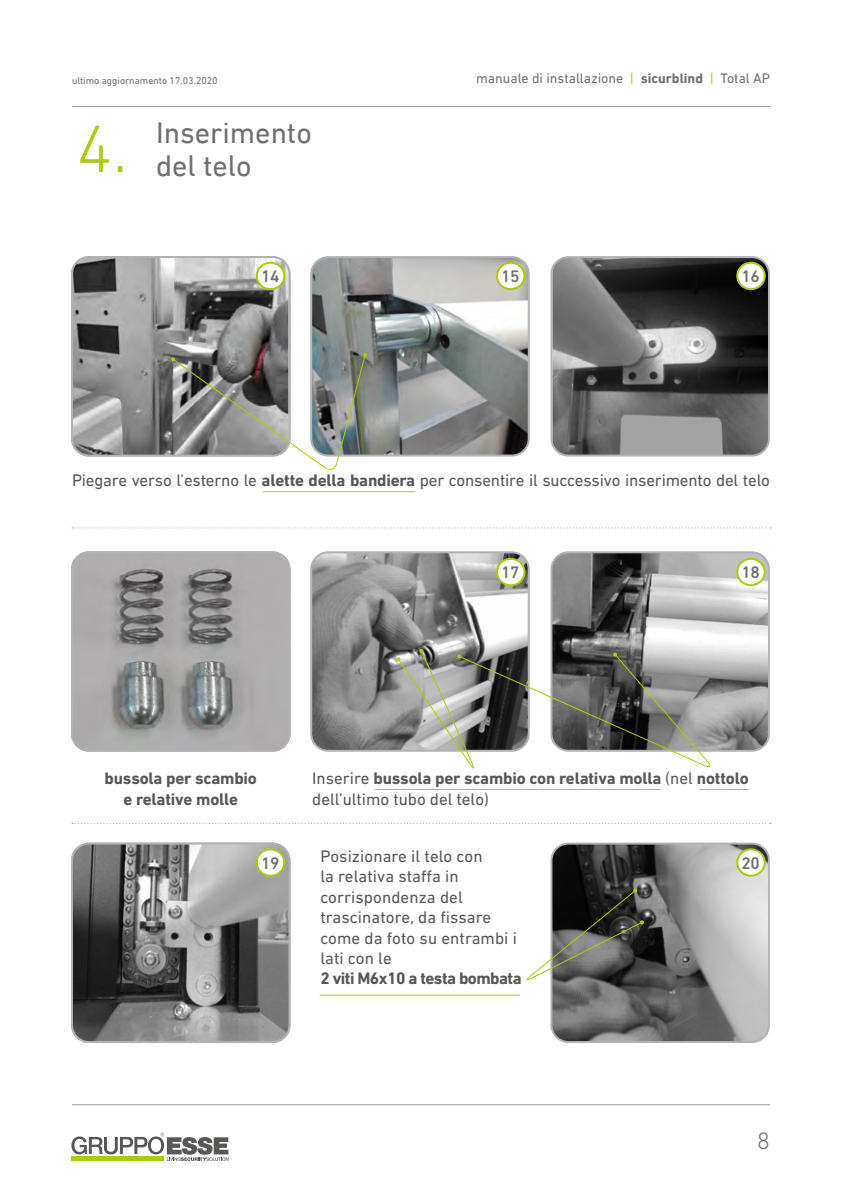
<style>
.page{position:relative;width:842px;height:1191px;background:#fff}
.page>*{position:absolute;margin:0;border:0;box-sizing:border-box;transform-origin:0 0}
.t1{font:300 68px "DIN Next LT Arabic";color:#afca0b}
.t2{font:30px "DIN Next LT Arabic";color:#706f6f}
.t3{font:300 24px "DIN Next LT Pro";color:#706f6f}
.t4{font:17px/20.4px "DIN Next LT Pro";letter-spacing:.005em;color:#575756}
.t5{font:700 17px/20.4px "DIN Next LT Pro";letter-spacing:-.01em;color:#575756}
.t6{font:700 17px "DIN Next LT Pro";letter-spacing:-.03em;color:#575756}
.t7{font:500 17px "DIN Next LT Pro";letter-spacing:-.02em;color:#706f6f}
.t8{font:14px "DIN Next LT Pro";color:#706f6f}
.t9{font:10px "DIN Next LT Pro";color:#706f6f}
.s1{color:#afca0b}
.s2{font-weight:700}
.s3{font-weight:400}
</style>
<div class="page">
<svg style="left:71px;top:1132px;width:157px;height:29px"></svg>
<hr style="left:72px;top:1104px;width:698px;height:1px;background:#9d9d9c">
<hr style="left:72px;top:106px;width:698px;height:1px;background:#9d9d9c">
<img style="left:313px;top:259px;width:214px;height:196px">
<div style="left:310px;top:256px;width:220px;height:200px;border:2px solid #b3b2b2;border-radius:17px"></div>
<img style="left:72px;top:259px;width:216px;height:196px">
<div style="left:71px;top:256px;width:220px;height:200px;border:2px solid #b3b2b2;border-radius:17px"></div>
<img style="left:553px;top:259px;width:214px;height:196px">
<div style="left:550px;top:256px;width:220px;height:200px;border:2px solid #b3b2b2;border-radius:17px"></div>
<div style="left:257px;top:263px;width:27px;height:26px;background:#fff;border-radius:50%"></div>
<div style="left:256px;top:262px;width:29px;height:28px;border:2px solid #afca0b;border-radius:50%"></div>
<div style="left:497px;top:263px;width:27px;height:26px;background:#fff;border-radius:50%"></div>
<div style="left:496px;top:262px;width:29px;height:28px;border:2px solid #afca0b;border-radius:50%"></div>
<div style="left:737px;top:263px;width:28px;height:26px;background:#fff;border-radius:50%"></div>
<div style="left:736px;top:262px;width:30px;height:28px;border:2px solid #afca0b;border-radius:50%"></div>
<img style="left:313px;top:554px;width:214px;height:196px">
<div style="left:310px;top:551px;width:220px;height:200px;border:2px solid #b3b2b2;border-radius:17px"></div>
<img style="left:72px;top:554px;width:216px;height:196px">
<div style="left:71px;top:551px;width:220px;height:200px;border:2px solid #b3b2b2;border-radius:17px"></div>
<img style="left:553px;top:554px;width:216px;height:196px">
<div style="left:550px;top:551px;width:220px;height:200px;border:2px solid #b3b2b2;border-radius:17px"></div>
<div style="left:497px;top:559px;width:27px;height:26px;background:#fff;border-radius:50%"></div>
<div style="left:496px;top:558px;width:29px;height:28px;border:2px solid #afca0b;border-radius:50%"></div>
<div style="left:737px;top:559px;width:28px;height:26px;background:#fff;border-radius:50%"></div>
<div style="left:736px;top:558px;width:30px;height:28px;border:2px solid #afca0b;border-radius:50%"></div>
<img style="left:74px;top:845px;width:214px;height:195px">
<div style="left:71px;top:842px;width:220px;height:201px;border:2px solid #b3b2b2;border-radius:17px"></div>
<img style="left:553px;top:845px;width:214px;height:195px">
<div style="left:550px;top:842px;width:220px;height:201px;border:2px solid #b3b2b2;border-radius:17px"></div>
<div style="left:257px;top:849px;width:27px;height:26px;background:#fff;border-radius:50%"></div>
<div style="left:256px;top:848px;width:29px;height:28px;border:2px solid #afca0b;border-radius:50%"></div>
<div style="left:737px;top:849px;width:28px;height:26px;background:#fff;border-radius:50%"></div>
<div style="left:736px;top:848px;width:30px;height:28px;border:2px solid #afca0b;border-radius:50%"></div>
<svg style="left:72px;top:527px;width:699px;height:1px"></svg>
<svg style="left:72px;top:823px;width:699px;height:1px"></svg>
<hr style="left:263px;top:491px;width:152px;height:1px;background:#afca0b">
<svg style="left:171px;top:353px;width:196px;height:117px"></svg>
<hr style="left:375px;top:789px;width:285px;height:1px;background:#afca0b">
<hr style="left:699px;top:789px;width:49px;height:1px;background:#afca0b">
<svg style="left:396px;top:649px;width:316px;height:120px"></svg>
<hr style="left:320px;top:994px;width:200px;height:1px;background:#afca0b">
<svg style="left:526px;top:888px;width:118px;height:93px"></svg>
<p class="t9" style="left:72px;top:75px;width:147px">ultimo aggiornamento 17.03.2020</p>
<p class="t8" style="left:476px;top:70px;width:295px">manuale di installazione <span class="s1">|</span> <span class="s2">sicurblind</span> <span class="s1">|</span> Total AP</p>
<h2 class="t2" style="left:156px;top:116px;width:157px">Inserimento</h2>
<h1 class="t1" style="left:76px;top:109px;width:53px">4.</h1>
<h2 class="t2" style="left:156px;top:148px;width:97px">del telo</h2>
<p class="t7" style="left:261px;top:267px;width:20px">14</p>
<p class="t7" style="left:501px;top:267px;width:20px">15</p>
<p class="t7" style="left:741px;top:267px;width:20px">16</p>
<p class="t4" style="left:72px;top:470px;width:699px">Piegare verso l’esterno le <span class="s2">alette della bandiera</span> per consentire il successivo inserimento del telo</p>
<p class="t7" style="left:501px;top:563px;width:20px">17</p>
<p class="t7" style="left:741px;top:563px;width:20px">18</p>
<p class="t5" style="left:105px;top:768px;width:154px;text-align:center">bussola per scambio e relative molle</p>
<p class="t5" style="left:312px;top:768px;width:438px"><span class="s3">Inserire</span> bussola per scambio con relativa molla <span class="s3">(nel</span> nottolo <span class="s3">dell’ultimo tubo del telo)</span></p>
<p class="t4" style="left:320px;top:846px;width:198px">Posizionare il telo con<br>la relativa staffa in corrispondenza del trascinatore, da fissare come da foto su entrambi i lati con le</p>
<p class="t6" style="left:320px;top:968px;width:203px">2 viti M6x10 a testa bombata</p>
<p class="t7" style="left:261px;top:853px;width:20px">19</p>
<p class="t7" style="left:741px;top:853px;width:20px">20</p>
<h3 class="t3" style="left:757px;top:1127px;width:14px">8</h3>
</div>
